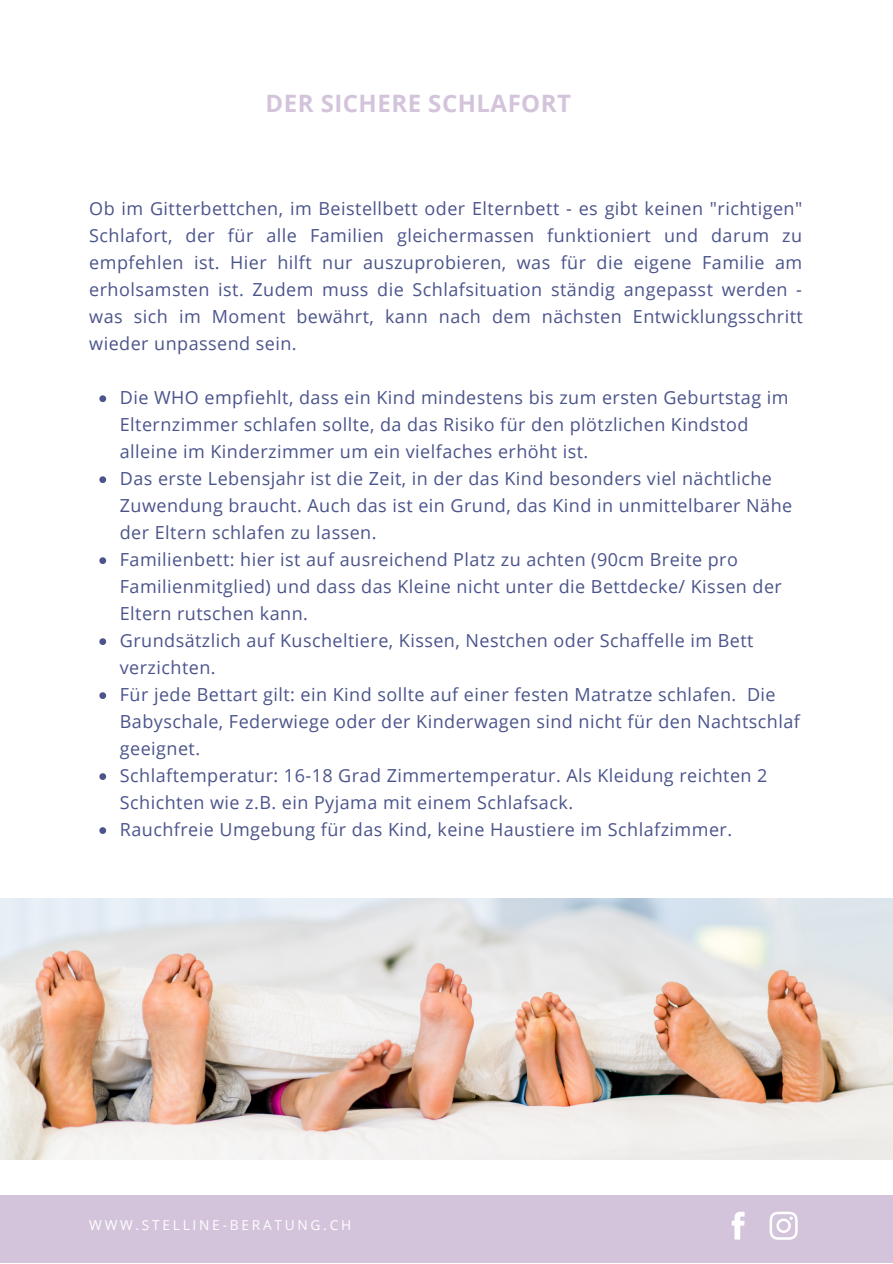
<style>
.page{position:relative;width:893px;height:1264px;background:#fff}
.page>*{position:absolute;margin:0;border:0;box-sizing:border-box;transform-origin:0 0}
.t1{font:700 24px "Open Sans";letter-spacing:.02em;color:#d3c4db}
.t2{font:18px/27px "Open Sans";letter-spacing:.025em;color:#4b548b}
.t3{font:13.65px "Open Sans";letter-spacing:.2em;color:#fff}
</style>
<div class="page">
<div style="left:0;top:1195px;width:892px;height:67px;background:#d3c4db"></div>
<svg style="left:769px;top:1211px;width:28px;height:28px"></svg>
<svg style="left:731px;top:1211px;width:13px;height:28px"></svg>
<img style="left:0;top:898px;width:892px;height:261px">
<svg style="left:99px;top:395px;width:7px;height:7px"></svg>
<svg style="left:99px;top:476px;width:7px;height:7px"></svg>
<svg style="left:99px;top:557px;width:7px;height:7px"></svg>
<svg style="left:99px;top:638px;width:7px;height:7px"></svg>
<svg style="left:99px;top:692px;width:7px;height:7px"></svg>
<svg style="left:99px;top:773px;width:7px;height:7px"></svg>
<svg style="left:99px;top:827px;width:7px;height:7px"></svg>
<h1 class="t1" style="left:265px;top:86px;width:307px">DER SICHERE SCHLAFORT</h1>
<p class="t2" style="left:89px;top:195px;width:715px;text-align:justify">Ob im Gitterbettchen, im Beistellbett oder Elternbett - es gibt keinen "richtigen" Schlafort, der für alle Familien gleichermassen funktioniert und darum zu empfehlen ist. Hier hilft nur auszuprobieren, was für die eigene Familie am erholsamsten ist. Zudem muss die Schlafsituation ständig angepasst werden - was sich im Moment bewährt, kann nach dem nächsten Entwicklungsschritt wieder unpassend sein.</p>
<p class="t2" style="left:120px;top:384px;width:681px">Die WHO empfiehlt, dass ein Kind mindestens bis zum ersten Geburtstag im Elternzimmer schlafen sollte, da das Risiko für den plötzlichen Kindstod alleine im Kinderzimmer um ein vielfaches erhöht ist.<br>Das erste Lebensjahr ist die Zeit, in der das Kind besonders viel nächtliche Zuwendung braucht. Auch das ist ein Grund, das Kind in unmittelbarer Nähe der Eltern schlafen zu lassen.<br>Familienbett: hier ist auf ausreichend Platz zu achten (90cm Breite pro Familienmitglied) und dass das Kleine nicht unter die Bettdecke/ Kissen der Eltern rutschen kann.<br>Grundsätzlich auf Kuscheltiere, Kissen, Nestchen oder Schaffelle im Bett verzichten.<br>Für jede Bettart gilt: ein Kind sollte auf einer festen Matratze schlafen. Die Babyschale, Federwiege oder der Kinderwagen sind nicht für den Nachtschlaf geeignet.<br>Schlaftemperatur: 16-18 Grad Zimmertemperatur. Als Kleidung reichten 2<br>Schichten wie z.B. ein Pyjama mit einem Schlafsack.<br>Rauchfreie Umgebung für das Kind, keine Haustiere im Schlafzimmer.</p>
<p class="t3" style="left:89px;top:1215px;width:263px">WWW.STELLINE-BERATUNG.CH</p>
<p class="t3" style="left:88px;top:1215px;width:206px">DEIN WORKBOOK-NAME</p>
</div>
